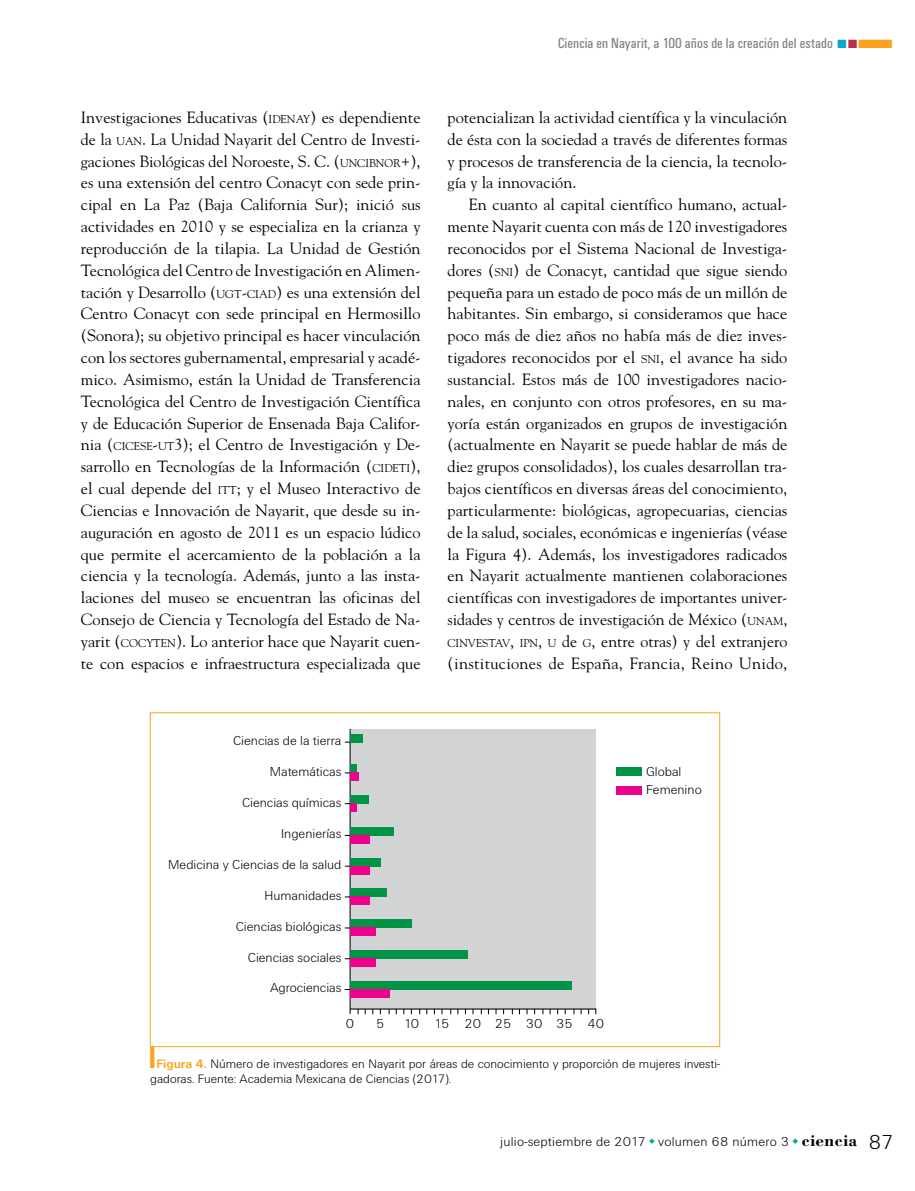
<style>
.page{position:relative;width:915px;height:1191px;background:#fff}
.page>*{position:absolute;margin:0;border:0;box-sizing:border-box;transform-origin:0 0}
.t1{font:16.2px/21.8px "Goudy";color:#000;text-align:justify}
.t2{font:condensed 15px "Unitus T";letter-spacing:.005em;color:#808285}
.t3{font:300 13.5px/18px "Unitus T";color:#000}
.t4{font:300 13.5px "Unitus T";letter-spacing:.02em;color:#000}
.t5{font:300 12.75px/15px "Unitus T";color:#000}
.s1{color:#00acc3}
.s2{color:#bb2d45}
.s3{color:#faa41d}
.s4{font-size:11.4px}
.s5{font-style:inherit}
.s6{font-weight:700;color:#faa41d}
.s7{font-family:"Bodoni";font-weight:700;font-size:17.25px}
.s8{font-size:21px}
</style>
<div class="page">
<div style="left:350px;top:729px;width:245px;height:280px;background:#d1d3d4"></div>
<hr style="left:349px;top:729px;width:1px;height:285px;background:#000">
<svg style="left:349px;top:1008px;width:247px;height:7px"></svg>
<div style="left:350px;top:734px;width:12px;height:8px;background:#009444"></div>
<div style="left:350px;top:765px;width:6px;height:8px;background:#009444"></div>
<div style="left:350px;top:773px;width:8px;height:8px;background:#ec008c"></div>
<div style="left:616px;top:768px;width:25px;height:8px;background:#009444"></div>
<div style="left:616px;top:786px;width:25px;height:8px;background:#ec008c"></div>
<div style="left:350px;top:795px;width:18px;height:8px;background:#009444"></div>
<div style="left:350px;top:803px;width:6px;height:8px;background:#ec008c"></div>
<div style="left:350px;top:827px;width:43px;height:8px;background:#009444"></div>
<div style="left:350px;top:835px;width:19px;height:8px;background:#ec008c"></div>
<div style="left:350px;top:858px;width:30px;height:8px;background:#009444"></div>
<div style="left:350px;top:866px;width:19px;height:8px;background:#ec008c"></div>
<div style="left:350px;top:889px;width:37px;height:8px;background:#009444"></div>
<div style="left:350px;top:897px;width:19px;height:8px;background:#ec008c"></div>
<div style="left:350px;top:920px;width:61px;height:8px;background:#009444"></div>
<div style="left:350px;top:928px;width:25px;height:8px;background:#ec008c"></div>
<div style="left:350px;top:950px;width:117px;height:8px;background:#009444"></div>
<div style="left:350px;top:958px;width:25px;height:8px;background:#ec008c"></div>
<div style="left:350px;top:981px;width:221px;height:8px;background:#009444"></div>
<div style="left:350px;top:989px;width:39px;height:8px;background:#ec008c"></div>
<p class="t2" style="left:558px;top:34px;width:337px">Ciencia en Nayarit, a 100 años de la creación del estado <span class="s1">■</span><span class="s2">■</span><span class="s3">■</span></p>
<p class="t1" style="left:81px;top:106px;width:341px">Investigaciones Educativas (<span class="s4">IDENAY</span>) es dependiente de la <span class="s4">UAN</span>. La Unidad Nayarit del Centro de Investi&shy;gaciones Biológicas del Noroeste, S. C. (<span class="s4">UNCIBNOR</span>+), es una extensión del centro Conacyt con sede prin&shy;cipal en La Paz (Baja California Sur); inició sus actividades en 2010 y se especializa en la crianza y reproducción de la tilapia. La Unidad de Gestión Tecnológica del Centro de Investigación en Alimen&shy;tación y Desarrollo (<span class="s4">UGT</span><span class="s5">-</span><span class="s4">CIAD</span>) es una extensión del Centro Conacyt con sede principal en Hermosillo (Sonora); su objetivo principal es hacer vinculación con los sectores gubernamental, empresarial y acadé&shy;mico. Asimismo, están la Unidad de Transferencia Tecnológica del Centro de Investigación Científica y de Educación Superior de Ensenada Baja Califor&shy;nia (<span class="s4">CICESE</span><span class="s5">-</span><span class="s4">UT</span><span class="s5">3</span>); el Centro de Investigación y De&shy;sarrollo en Tecnologías de la Información (<span class="s4">CIDETI</span>), el cual depende del <span class="s4">ITT</span>; y el Museo Interactivo de Ciencias e Innovación de Nayarit, que desde su in&shy;auguración en agosto de 2011 es un espacio lúdico que permite el acercamiento de la población a la ciencia y la tecnología. Además, junto a las insta&shy;laciones del museo se encuentran las oficinas del Consejo de Ciencia y Tecnología del Estado de Na&shy;yarit (<span class="s4">COCYTEN</span>). Lo anterior hace que Nayarit cuen&shy;te con espacios e infraestructura especializada que</p>
<p class="t1" style="left:447px;top:106px;width:341px">potencializan la actividad científica y la vinculación de ésta con la sociedad a través de diferentes formas y procesos de transferencia de la ciencia, la tecnolo&shy;gía y la innovación.</p>
<p class="t1" style="left:447px;top:193px;width:341px;text-indent:21px">En cuanto al capital científico humano, actual&shy;mente Nayarit cuenta con más de 120 investigadores reconocidos por el Sistema Nacional de Investiga&shy;dores (<span class="s4">SNI</span>) de Conacyt, cantidad que sigue siendo pequeña para un estado de poco más de un millón de habitantes. Sin embargo, si consideramos que hace poco más de diez años no había más de diez inves&shy;tigadores reconocidos por el <span class="s4">SNI</span>, el avance ha sido sustancial. Estos más de 100 investigadores nacio&shy;nales, en conjunto con otros profesores, en su ma&shy;yoría están organizados en grupos de investigación (actualmente en Nayarit se puede hablar de más de diez grupos consolidados), los cuales desarrollan tra&shy;bajos científicos en diversas áreas del conocimiento, particularmente: biológicas, agropecuarias, ciencias de la salud, sociales, económicas e ingenierías (véase la Figura 4). Además, los investigadores radicados en Nayarit actualmente mantienen colaboraciones científicas con investigadores de importantes univer&shy;sidades y centros de investigación de México (<span class="s4">UNAM</span>, <span class="s4">CINVESTAV</span>, <span class="s4">IPN</span>, <span class="s4">U</span> de <span class="s4">G</span>, entre otras) y del extranjero (instituciones de España, Francia, Reino Unido,</p>
<p class="t3" style="left:233px;top:731px;width:110px">Ciencias de la tierra</p>
<p class="t3" style="left:270px;top:762px;width:73px">Matemáticas</p>
<p class="t3" style="left:242px;top:793px;width:101px">Ciencias químicas</p>
<p class="t3" style="left:281px;top:824px;width:62px">Ingenierías</p>
<p class="t3" style="left:168px;top:855px;width:175px">Medicina y Ciencias de la salud</p>
<p class="t3" style="left:264px;top:886px;width:78px">Humanidades</p>
<p class="t3" style="left:236px;top:917px;width:107px">Ciencias biológicas</p>
<p class="t3" style="left:248px;top:947px;width:95px">Ciencias sociales</p>
<p class="t3" style="left:270px;top:978px;width:73px">Agrociencias</p>
<p class="t3" style="left:646px;top:762px;width:57px">Global<br>Femenino</p>
<p class="t3" style="left:346px;top:1014px;width:10px">0</p>
<p class="t3" style="left:376px;top:1014px;width:10px">5</p>
<p class="t3" style="left:403px;top:1014px;width:202px">10 15 20 25 30 35 40</p>
<p class="t5" style="left:150px;top:1056px;width:571px"><span class="s3">■</span> <span class="s6">Figura 4.</span> Número de investigadores en Nayarit por áreas de conocimiento y proporción de mujeres investi&shy;gadoras. Fuente: Academia Mexicana de Ciencias (2017).</p>
<p class="t4" style="left:500px;top:1133px;width:395px">julio-septiembre de 2017 volumen 68 número 3 <span class="s7">ciencia</span> <span class="s8">87</span></p>
</div>
